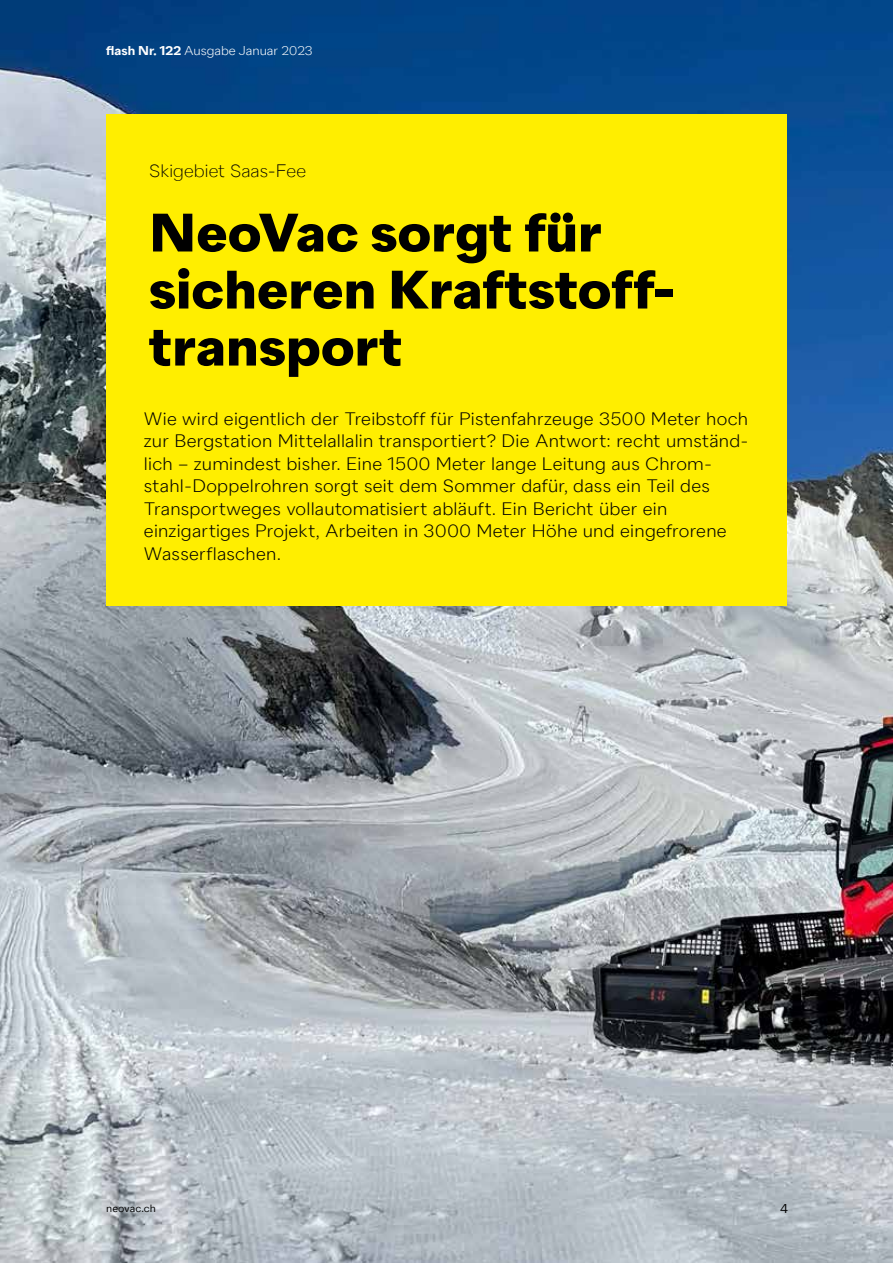
<style>
.page{position:relative;width:893px;height:1263px;background:#fff}
.page>*{position:absolute;margin:0;border:0;box-sizing:border-box;transform-origin:0 0}
.t1{font:700 54px/57px "Neo Vac Sans";letter-spacing:.005em;color:#000}
.t2{font:300 18px/22.5px "Neo Vac Sans";letter-spacing:.015em;color:#000}
.t3{font:200 18px "Neo Vac Sans";letter-spacing:.005em;color:#000}
.t4{font:300 12.75px "Neo Vac Sans";color:#fff}
.t5{font:12.75px "Neo Vac Sans";color:#000}
.t6{font:10.5px "Neo Vac Sans";color:#000}
.s1{font-weight:600}
</style>
<div class="page">
<img style="left:0;top:0;width:893px;height:1263px">
<div style="left:106px;top:114px;width:681px;height:302px;background:#fe0"></div>
<div style="left:106px;top:396px;width:681px;height:210px;background:#fe0"></div>
<p class="t4" style="left:106px;top:43px;width:208px"><span class="s1">flash Nr. 122</span> Ausgabe Januar 2023</p>
<p class="t3" style="left:149px;top:160px;width:158px">Skigebiet Saas-Fee</p>
<h1 class="t1" style="left:149px;top:206px;width:528px">NeoVac sorgt für sicheren Kraftstoff&shy;transport</h1>
<p class="t2" style="left:144px;top:407px;width:606px">Wie wird eigentlich der Treibstoff für Pistenfahrzeuge 3500 Meter hoch zur Bergstation Mittelallalin transportiert? Die Antwort: recht umständ&shy;lich – zumindest bisher. Eine 1500 Meter lange Leitung aus Chrom&shy;stahl-Doppelrohren sorgt seit dem Sommer dafür, dass ein Teil des Transportweges vollautomatisiert abläuft. Ein Bericht über ein einzigartiges Projekt, Arbeiten in 3000 Meter Höhe und eingefrorene Wasserflaschen.</p>
<p class="t6" style="left:106px;top:1202px;width:51px">neovac.ch</p>
<p class="t5" style="left:780px;top:1201px;width:9px">4</p>
</div>
